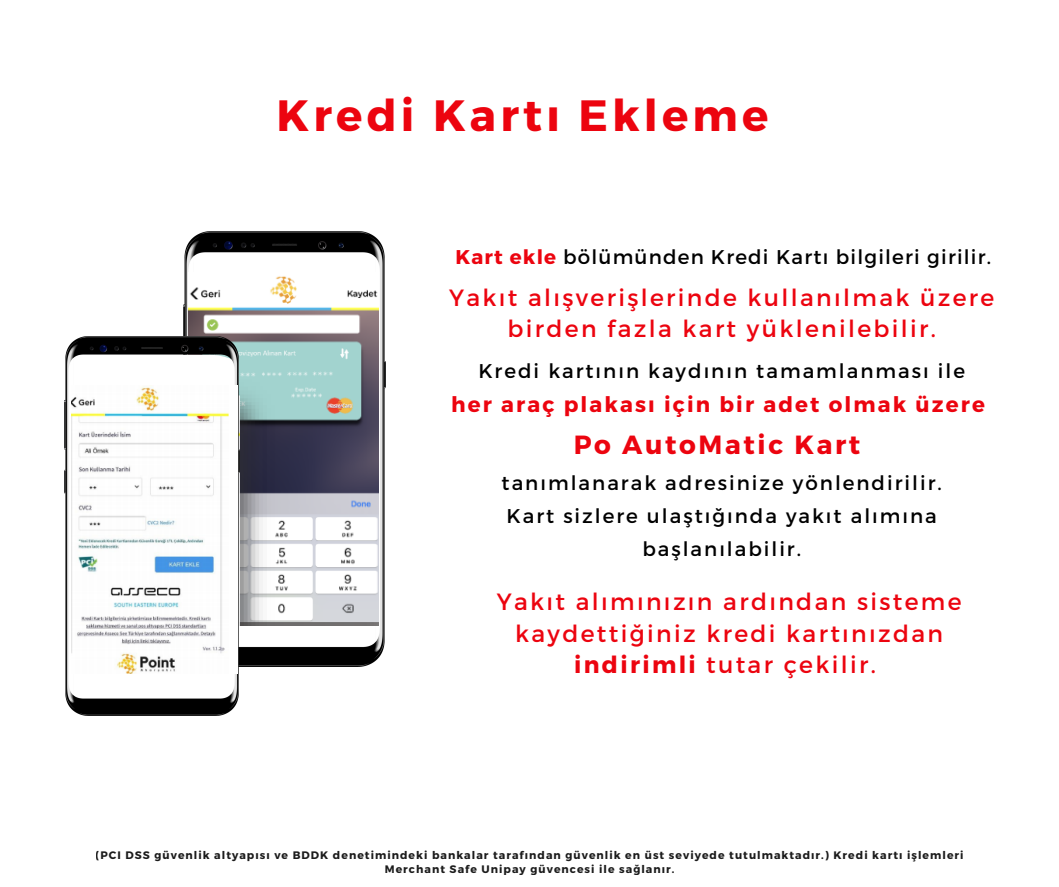
<style>
.page{position:relative;width:1059px;height:887px;background:#fff}
.page>*{position:absolute;margin:0;border:0;box-sizing:border-box;transform-origin:0 0}
.t1{font:700 43.8px "Montserrat";letter-spacing:.095em;color:#ec040f}
.t2{font:700 26.25px "Montserrat";letter-spacing:.1em;color:#ec040f}
.t3{font:23.55px/31.5px "Montserrat";letter-spacing:.1em;color:#ec040f;text-align:center}
.t4{font:700 21.45px "Montserrat";letter-spacing:.1em;color:#ec040f}
.t5{font:19.8px/33.3px "Montserrat";letter-spacing:.1em;color:#000;text-align:center}
.t6{font:19.8px "Montserrat";letter-spacing:.06em;color:#000}
.t7{font:700 10.8px/13.5px "Montserrat";letter-spacing:.095em;color:#000;text-align:center}
.s1{font-weight:700;color:#ec040f}
.s2{font-weight:700}
</style>
<div class="page">
<img style="left:183px;top:231px;width:203px;height:435px">
<img style="left:188px;top:273px;width:191px;height:352px">
<img style="left:64px;top:337px;width:176px;height:378px">
<img style="left:72px;top:385px;width:165px;height:288px">
<div style="left:227px;top:318px;width:57px;height:14px;background:#fff"></div>
<div style="left:288px;top:318px;width:57px;height:14px;background:#fff"></div>
<p class="t1" style="left:276px;top:87px;width:493px">Kredi Kartı Ekleme</p>
<p class="t6" style="left:455px;top:244px;width:537px"><span class="s1">Kart ekle</span> bölümünden Kredi Kartı bilgileri girilir.</p>
<p class="t3" style="left:449px;top:280px;width:547px">Yakıt alışverişlerinde kullanılmak üzere birden fazla kart yüklenilebilir.</p>
<p class="t5" style="left:478px;top:353px;width:488px">Kredi kartının kaydının tamamlanması ile</p>
<p class="t4" style="left:451px;top:390px;width:535px">her araç plakası için bir adet olmak üzere</p>
<p class="t2" style="left:573px;top:428px;width:288px">Po AutoMatic Kart</p>
<p class="t5" style="left:501px;top:465px;width:442px">tanımlanarak adresinize yönlendirilir.</p>
<p class="t5" style="left:506px;top:498px;width:432px">Kart sizlere ulaştığında yakıt alımına başlanılabilir.</p>
<p class="t3" style="left:497px;top:585px;width:466px">Yakıt alımınızın ardından sisteme kaydettiğiniz kredi kartınızdan <span class="s2">indirimli</span> tutar çekilir.</p>
<p class="t7" style="left:96px;top:847px;width:869px">(PCI DSS güvenlik altyapısı ve BDDK denetimindeki bankalar tarafından güvenlik en üst seviyede tutulmaktadır.) Kredi kartı işlemleri<br>Merchant Safe Unipay güvencesi ile sağlanır.</p>
</div>
